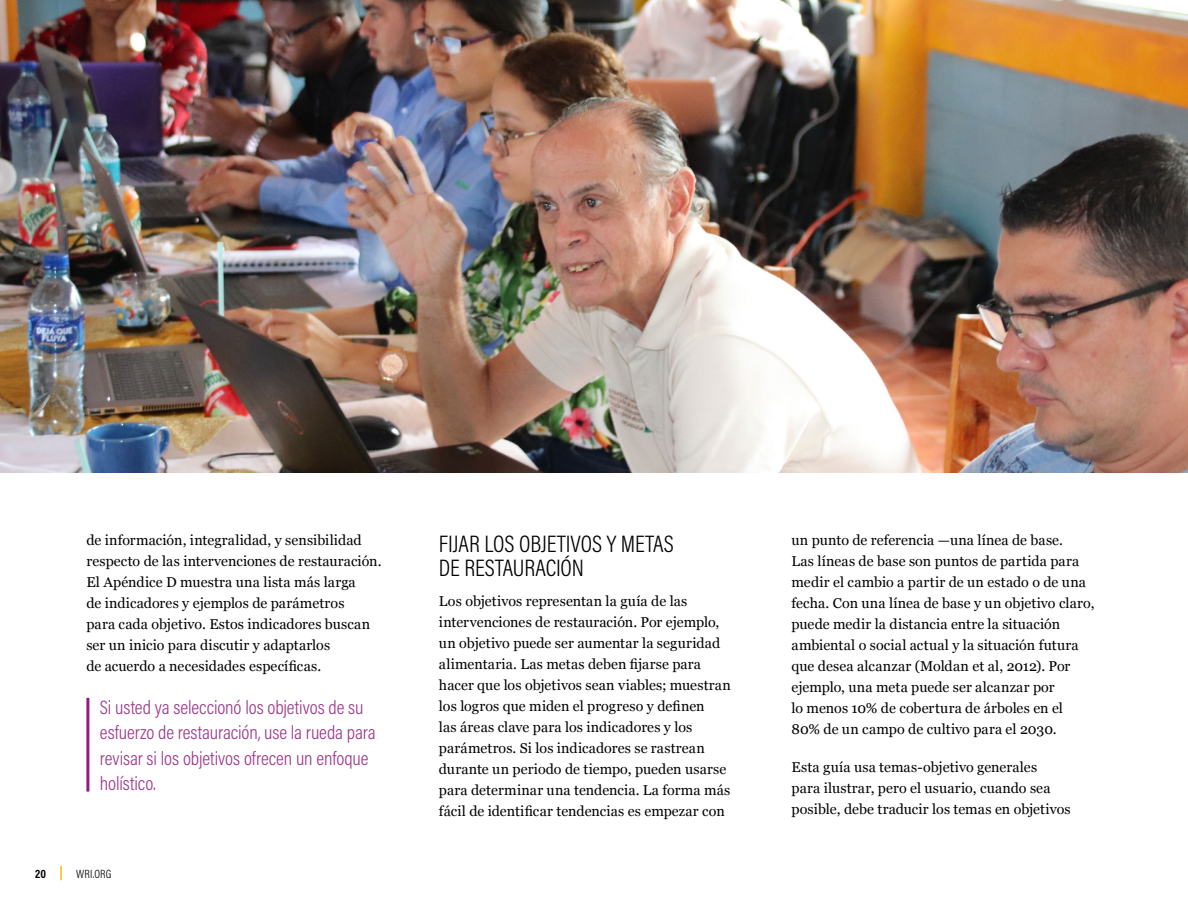
<style>
.page{position:relative;width:1188px;height:918px;background:#fff}
.page>*{position:absolute;margin:0;border:0;box-sizing:border-box;transform-origin:0 0}
.t1{font:300 24px/24px "Acumin Pro Cond";letter-spacing:-.005em;color:#000}
.t2{font:300 19.5px/25.5px "Acumin Pro Cond";letter-spacing:-.005em;color:#9c388b}
.t3{font:14.25px/21px "Georgia";letter-spacing:.005em;color:#000}
.t4{font:300 12px "Acumin Pro Cond";letter-spacing:.015em;color:#000}
.t5{font:700 12px "Acumin Pro Cond";color:#000}
</style>
<div class="page">
<svg style="left:60px;top:866px;width:2px;height:14px"></svg>
<img style="left:0;top:0;width:1188px;height:473px">
<hr style="left:86px;top:698px;width:3px;height:94px;background:#941b82">
<p class="t3" style="left:86px;top:529px;width:297px">de información, integralidad, y sensibilidad respecto de las intervenciones de restauración.<br>El Apéndice D muestra una lista más larga<br>de indicadores y ejemplos de parámetros<br>para cada objetivo. Estos indicadores buscan ser un inicio para discutir y adaptarlos<br>de acuerdo a necesidades específicas.</p>
<h2 class="t2" style="left:100px;top:694px;width:277px">Si usted ya seleccionó los objetivos de su esfuerzo de restauración, use la rueda para revisar si los objetivos ofrecen un enfoque holístico.</h2>
<p class="t5" style="left:35px;top:866px;width:13px">20</p>
<p class="t4" style="left:76px;top:866px;width:37px">WRI.ORG</p>
<h1 class="t1" style="left:439px;top:531px;width:236px">FIJAR LOS OBJETIVOS Y METAS<br>DE RESTAURACIÓN</h1>
<p class="t3" style="left:439px;top:590px;width:293px">Los objetivos representan la guía de las intervenciones de restauración. Por ejemplo, un objetivo puede ser aumentar la seguridad alimentaria. Las metas deben fijarse para hacer que los objetivos sean viables; muestran los logros que miden el progreso y definen<br>las áreas clave para los indicadores y los parámetros. Si los indicadores se rastrean durante un periodo de tiempo, pueden usarse para determinar una tendencia. La forma más fácil de identificar tendencias es empezar con</p>
<p class="t3" style="left:792px;top:529px;width:305px">un punto de referencia —una línea de base.<br>Las líneas de base son puntos de partida para medir el cambio a partir de un estado o de una fecha. Con una línea de base y un objetivo claro, puede medir la distancia entre la situación ambiental o social actual y la situación futura que desea alcanzar (Moldan et al, 2012). Por ejemplo, una meta puede ser alcanzar por<br>lo menos 10% de cobertura de árboles en el 80% de un campo de cultivo para el 2030.</p>
<p class="t3" style="left:792px;top:756px;width:281px">Esta guía usa temas-objetivo generales<br>para ilustrar, pero el usuario, cuando sea posible, debe traducir los temas en objetivos</p>
</div>
